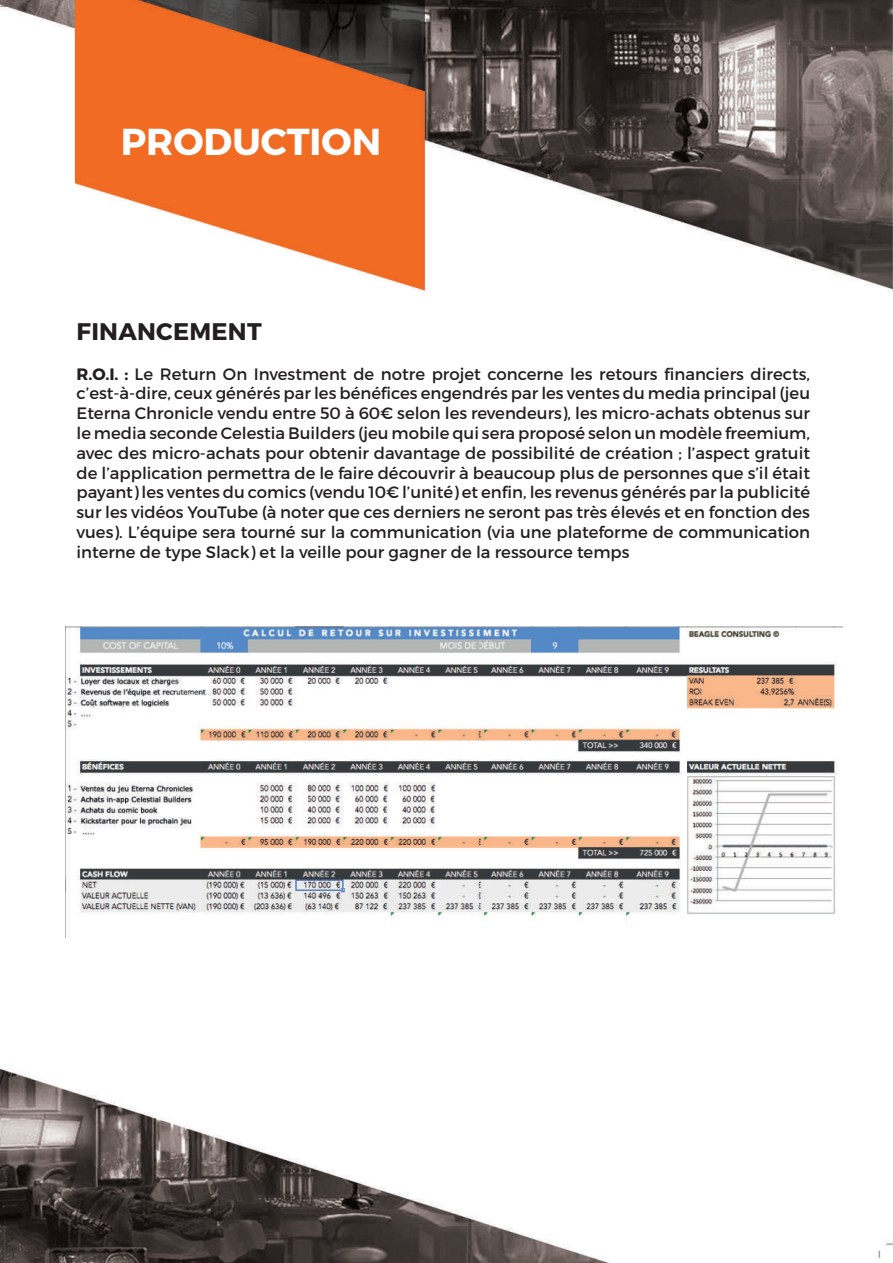
<style>
.page{position:relative;width:893px;height:1263px;background:#fff}
.page>*{position:absolute;margin:0;border:0;box-sizing:border-box;transform-origin:0 0}
.t1{font:700 37.5px "Montserrat";color:#fff}
.t2{font:700 24px "Montserrat";letter-spacing:.01em;color:#231f20}
.t3{font:16.5px/19.8px "Montserrat";color:#231f20;text-align:justify}
.s1{font-weight:700}
</style>
<div class="page">
<img style="left:0;top:0;width:893px;height:1263px">
<img style="left:66px;top:626px;width:777px;height:312px">
<h1 class="t1" style="left:121px;top:119px;width:262px">PRODUCTION</h1>
<h2 class="t2" style="left:77px;top:317px;width:187px">FINANCEMENT</h2>
<p class="t3" style="left:77px;top:364px;width:735px"><span class="s1">R.O.I. :</span> Le Return On Investment de notre projet concerne les retours financiers directs, c’est-à-dire, ceux générés par les bénéfices engendrés par les ventes du media principal (jeu Eterna Chronicle vendu entre 50 à 60€ selon les revendeurs), les micro-achats obtenus sur le media seconde Celestia Builders (jeu mobile qui sera proposé selon un modèle freemium, avec des micro-achats pour obtenir davantage de possibilité de création ; l’aspect gratuit de l’application permettra de le faire découvrir à beaucoup plus de personnes que s’il était payant) les ventes du comics (vendu 10€ l’unité) et enfin, les revenus générés par la publicité sur les vidéos YouTube (à noter que ces derniers ne seront pas très élevés et en fonction des vues). L’équipe sera tourné sur la communication (via une plateforme de communication interne de type Slack) et la veille pour gagner de la ressource temps</p>
</div>
